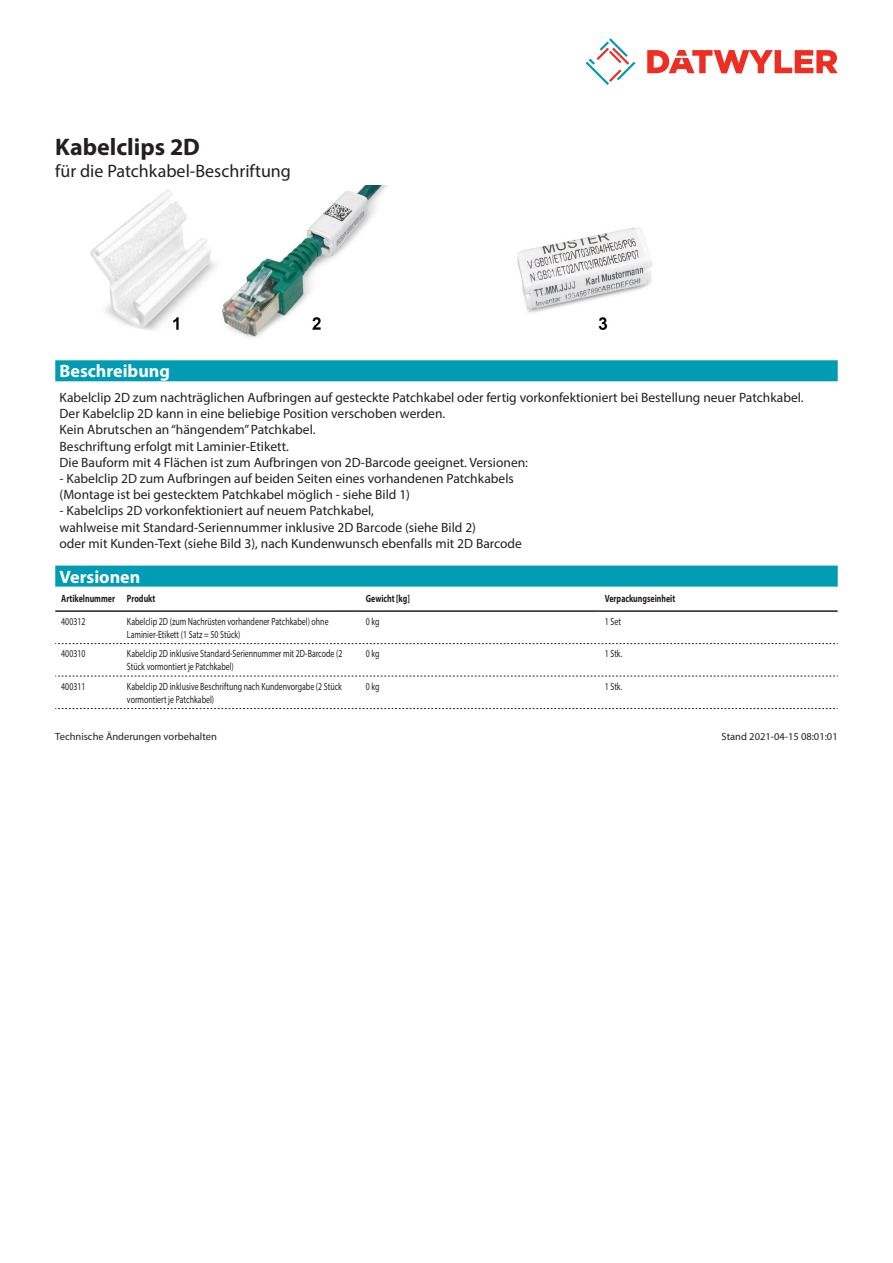
<style>
.page{position:relative;width:893px;height:1263px;background:#fff}
.page>*{position:absolute;margin:0;border:0;box-sizing:border-box;transform-origin:0 0}
.Product_Head{font:700 24px "Myriad Pro";color:#231f20}
.SubHead{font:18px "Myriad Pro";color:#231f20}
.Standard_Head_Proper{font:700 18px "Myriad Pro";color:#fff}
.Standard_text{font:13.5px/16.2px "Myriad Pro";color:#231f20}
.myriadlight{font:10.5px/12.6px "Myriad Pro";color:#231f20;scale:.75 1}
.Footnote{font:10.5px "Myriad Pro";color:#231f20}
.myriadbold{font:700 10.5px "Myriad Pro";color:#231f20;scale:.75 1}
</style>
<div class="page">
<svg style="left:586px;top:38px;width:49px;height:47px"></svg>
<svg style="left:647px;top:50px;width:191px;height:23px"></svg>
<img style="left:90px;top:185px;width:298px;height:153px">
<img style="left:517px;top:227px;width:136px;height:103px">
<div style="left:55px;top:566px;width:783px;height:21px;background:#009cb3"></div>
<hr style="left:55px;top:610px;width:66px;height:2px;background:#231f20">
<hr style="left:121px;top:610px;width:239px;height:2px;background:#231f20">
<hr style="left:360px;top:610px;width:239px;height:2px;background:#231f20">
<hr style="left:599px;top:610px;width:239px;height:2px;background:#231f20">
<svg style="left:55px;top:643px;width:783px;height:1px"></svg>
<svg style="left:55px;top:676px;width:783px;height:1px"></svg>
<svg style="left:55px;top:708px;width:783px;height:1px"></svg>
<div style="left:55px;top:360px;width:783px;height:21px;background:#009cb3"></div>
<p class="Product_Head" style="left:55px;top:131px;width:146px">Kabelclips 2D</p>
<p class="SubHead" style="left:55px;top:160px;width:237px">für die Patchkabel-Beschriftung</p>
<p class="Standard_Head_Proper" style="left:60px;top:359px;width:112px">Beschreibung</p>
<p class="Standard_text" style="left:60px;top:389px;width:746px">Kabelclip 2D zum nachträglichen Aufbringen auf gesteckte Patchkabel oder fertig vorkonfektioniert bei Bestellung neuer Patchkabel.<br>Der Kabelclip 2D kann in eine beliebige Position verschoben werden.<br>Kein Abrutschen an “hängendem” Patchkabel.<br>Beschriftung erfolgt mit Laminier-Etikett.<br>Die Bauform mit 4 Flächen ist zum Aufbringen von 2D-Barcode geeignet. Versionen:</p>
<p class="Standard_text" style="left:60px;top:470px;width:456px">- Kabelclip 2D zum Aufbringen auf beiden Seiten eines vorhandenen Patchkabels (Montage ist bei gestecktem Patchkabel möglich - siehe Bild 1)</p>
<p class="Standard_text" style="left:60px;top:503px;width:464px">- Kabelclips 2D vorkonfektioniert auf neuem Patchkabel,<br>wahlweise mit Standard-Seriennummer inklusive 2D Barcode (siehe Bild 2)<br>oder mit Kunden-Text (siehe Bild 3), nach Kundenwunsch ebenfalls mit 2D Barcode</p>
<p class="Standard_Head_Proper" style="left:60px;top:565px;width:82px">Versionen</p>
<p class="myriadbold" style="left:61px;top:592px;width:73px">Artikelnummer</p>
<p class="myriadbold" style="left:127px;top:592px;width:39px">Produkt</p>
<p class="myriadbold" style="left:366px;top:592px;width:60px">Gewicht [kg]</p>
<p class="myriadbold" style="left:605px;top:592px;width:95px">Verpackungseinheit</p>
<p class="myriadlight" style="left:61px;top:615px;width:34px">400312</p>
<p class="myriadlight" style="left:127px;top:615px;width:270px">Kabelclip 2D (zum Nachrüsten vorhandener Patchkabel) ohne<br>Laminier-Etikett (1 Satz = 50 Stück)</p>
<p class="myriadlight" style="left:366px;top:615px;width:20px">0 kg</p>
<p class="myriadlight" style="left:605px;top:615px;width:23px">1 Set</p>
<p class="myriadlight" style="left:61px;top:647px;width:34px">400310</p>
<p class="myriadlight" style="left:127px;top:647px;width:289px">Kabelclip 2D inklusive Standard-Seriennummer mit 2D-Barcode (2<br>Stück vormontiert je Patchkabel)</p>
<p class="myriadlight" style="left:366px;top:647px;width:20px">0 kg</p>
<p class="myriadlight" style="left:605px;top:647px;width:25px">1 Stk.</p>
<p class="myriadlight" style="left:61px;top:680px;width:34px">400311</p>
<p class="myriadlight" style="left:127px;top:680px;width:288px">Kabelclip 2D inklusive Beschriftung nach Kundenvorgabe (2 Stück vormontiert je Patchkabel)</p>
<p class="myriadlight" style="left:366px;top:680px;width:20px">0 kg</p>
<p class="myriadlight" style="left:605px;top:680px;width:25px">1 Stk.</p>
<p class="Footnote" style="left:55px;top:730px;width:163px">Technische Änderungen vorbehalten</p>
<p class="Footnote" style="left:722px;top:730px;width:118px">Stand 2021-04-15 08:01:01</p>
</div>
